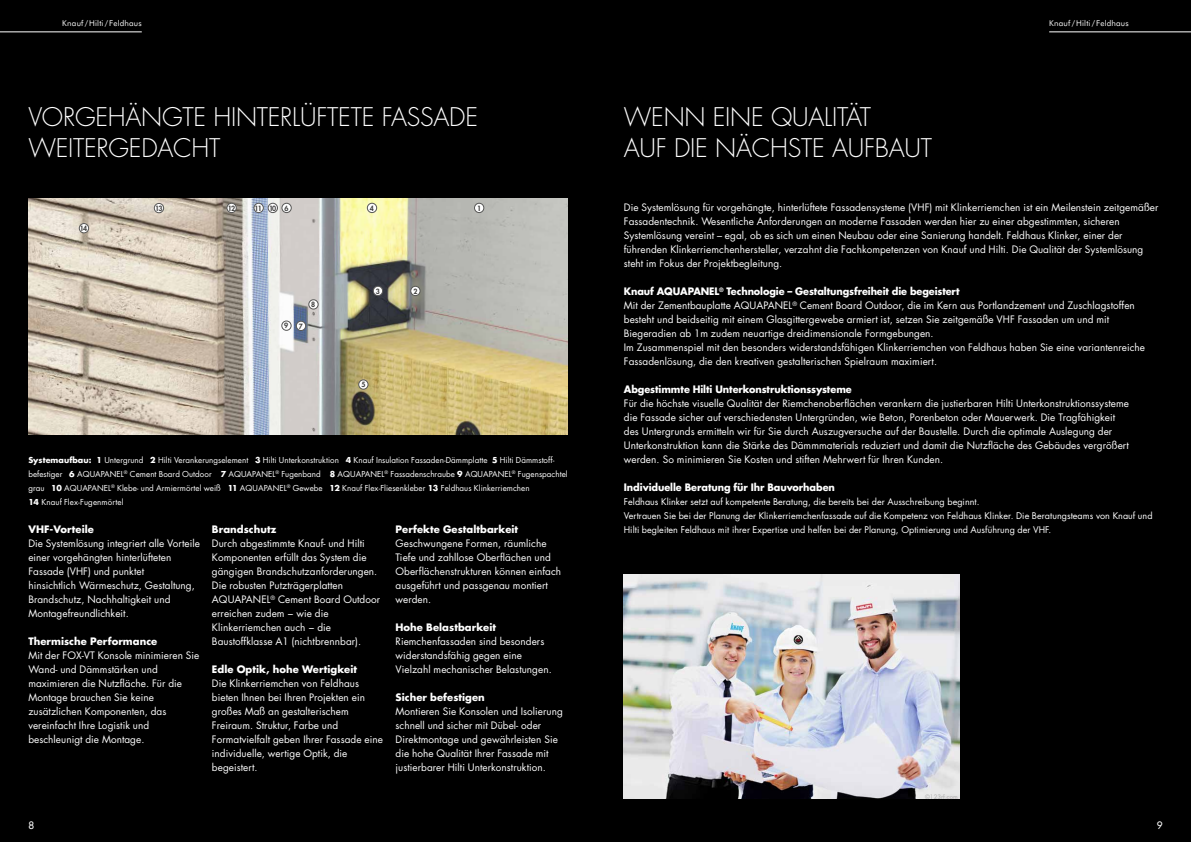
<style>
.page{position:relative;width:1191px;height:842px;background:#000}
.page>*{position:absolute;margin:0;border:0;box-sizing:border-box;transform-origin:0 0}
.t1{font:300 25px/31px "Futura Std";letter-spacing:-.01em;color:#fff}
.t2{font:10px/14px "Futura Std";letter-spacing:.005em;color:#fff}
.t3{font:700 10px "Futura Std";letter-spacing:.005em;color:#fff}
.t4{font:500 10px "Futura Std";color:#fff}
.t5{font:9px/14px "Futura Std";letter-spacing:.005em;color:#fff}
.t6{font:8px/14px "Futura Std";letter-spacing:.005em;color:#fff}
.t7{font:8px "Futura BT";letter-spacing:.02em;color:#fff}
.t8{font:800 7px "Futura Std";letter-spacing:-.145em;color:#3c3c3b}
.t9{font:6px "Futura Std";letter-spacing:.005em;color:#aeaeae}
.s1{font-weight:700}
</style>
<div class="page">
<hr style="left:0;top:32px;width:142px;height:1px;background:#fff">
<hr style="left:1049px;top:32px;width:142px;height:1px;background:#fff">
<img style="left:28px;top:198px;width:539px;height:237px">
<div style="left:227px;top:203px;width:9px;height:10px;background:#fff;border-radius:50%"></div>
<div style="left:227px;top:203px;width:9px;height:10px;border:1px solid #575756;border-radius:50%"></div>
<div style="left:254px;top:203px;width:9px;height:10px;background:#fff;border-radius:50%"></div>
<div style="left:254px;top:203px;width:10px;height:10px;border:1px solid #575756;border-radius:50%"></div>
<div style="left:268px;top:203px;width:9px;height:10px;background:#fff;border-radius:50%"></div>
<div style="left:268px;top:203px;width:10px;height:10px;border:1px solid #575756;border-radius:50%"></div>
<div style="left:296px;top:321px;width:10px;height:10px;background:#fff;border-radius:50%"></div>
<div style="left:296px;top:321px;width:10px;height:10px;border:1px solid #575756;border-radius:50%"></div>
<div style="left:282px;top:203px;width:9px;height:10px;background:#fff;border-radius:50%"></div>
<div style="left:282px;top:203px;width:9px;height:10px;border:1px solid #575756;border-radius:50%"></div>
<div style="left:282px;top:321px;width:9px;height:9px;background:#fff;border-radius:50%"></div>
<div style="left:281px;top:321px;width:10px;height:10px;border:1px solid #575756;border-radius:50%"></div>
<div style="left:309px;top:300px;width:9px;height:9px;background:#fff;border-radius:50%"></div>
<div style="left:308px;top:299px;width:10px;height:10px;border:1px solid #575756;border-radius:50%"></div>
<div style="left:359px;top:380px;width:9px;height:9px;background:#fff;border-radius:50%"></div>
<div style="left:358px;top:380px;width:10px;height:9px;border:1px solid #575756;border-radius:50%"></div>
<div style="left:373px;top:286px;width:9px;height:10px;background:#fff;border-radius:50%"></div>
<div style="left:373px;top:286px;width:10px;height:10px;border:1px solid #575756;border-radius:50%"></div>
<div style="left:367px;top:203px;width:10px;height:10px;background:#fff;border-radius:50%"></div>
<div style="left:367px;top:203px;width:10px;height:10px;border:1px solid #575756;border-radius:50%"></div>
<div style="left:411px;top:286px;width:9px;height:10px;background:#fff;border-radius:50%"></div>
<div style="left:410px;top:286px;width:10px;height:10px;border:1px solid #575756;border-radius:50%"></div>
<div style="left:474px;top:203px;width:10px;height:10px;background:#fff;border-radius:50%"></div>
<div style="left:474px;top:203px;width:10px;height:10px;border:1px solid #575756;border-radius:50%"></div>
<img style="left:624px;top:575px;width:335px;height:224px">
<div style="left:154px;top:203px;width:10px;height:10px;background:#fff;border-radius:50%"></div>
<div style="left:154px;top:203px;width:10px;height:10px;border:1px solid #575756;border-radius:50%"></div>
<div style="left:79px;top:224px;width:10px;height:9px;background:#fff;border-radius:50%"></div>
<div style="left:79px;top:223px;width:10px;height:10px;border:1px solid #575756;border-radius:50%"></div>
<p class="t7" style="left:62px;top:18px;width:81px">Knauf / Hilti / Feldhaus</p>
<p class="t7" style="left:1049px;top:18px;width:81px">Knauf / Hilti / Feldhaus</p>
<h1 class="t1" style="left:28px;top:102px;width:451px">VORGEHÄNGTE HINTERLÜFTETE FASSADE<br>WEITERGEDACHT</h1>
<p class="t8" style="left:80px;top:224px;width:9px">14</p>
<p class="t8" style="left:155px;top:204px;width:9px">13</p>
<p class="t8" style="left:228px;top:204px;width:9px">12</p>
<p class="t8" style="left:255px;top:204px;width:23px">11 10</p>
<p class="t8" style="left:284px;top:204px;width:6px">6</p>
<p class="t8" style="left:284px;top:321px;width:6px">9</p>
<p class="t8" style="left:299px;top:321px;width:6px">7</p>
<p class="t8" style="left:311px;top:300px;width:6px">8</p>
<p class="t8" style="left:370px;top:204px;width:6px">4</p>
<p class="t8" style="left:376px;top:287px;width:6px">3</p>
<p class="t8" style="left:413px;top:287px;width:6px">2</p>
<p class="t8" style="left:361px;top:380px;width:6px">5</p>
<p class="t8" style="left:477px;top:204px;width:6px">1</p>
<p class="t6" style="left:28px;top:453px;width:541px"><span class="s1">Systemaufbau: 1</span> Untergrund <span class="s1">2</span> Hilti Verankerungselement <span class="s1">3</span> Hilti Unterkonstruktion <span class="s1">4</span> Knauf Insulation Fassaden-Dämmplatte <span class="s1">5</span> Hilti Dämmstoff&shy;befestiger <span class="s1">6</span> AQUAPANEL<sup>®</sup> Cement Board Outdoor <span class="s1">7</span> AQUAPANEL<sup>®</sup> Fugenband <span class="s1">8</span> AQUAPANEL<sup>®</sup> Fassadenschraube <span class="s1">9</span> AQUAPANEL<sup>®</sup> Fugenspachtel grau <span class="s1">10</span> AQUAPANEL<sup>®</sup> Klebe- und Armiermörtel weiß <span class="s1">11</span> AQUAPANEL<sup>®</sup> Gewebe <span class="s1">12</span> Knauf Flex-Fliesenkleber <span class="s1">13</span> Feldhaus Klinkerriemchen<br><span class="s1">14</span> Knauf Flex-Fugenmörtel</p>
<p class="t3" style="left:28px;top:522px;width:67px">VHF-Vorteile</p>
<p class="t2" style="left:28px;top:536px;width:173px">Die Systemlösung integriert alle Vorteile einer vorgehängten hinterlüfteten Fassade (VHF) und punktet<br>hinsichtlich Wärmeschutz, Gestaltung, Brandschutz, Nachhaltigkeit und Montagefreundlichkeit.</p>
<p class="t3" style="left:28px;top:634px;width:131px">Thermische Performance</p>
<p class="t2" style="left:28px;top:648px;width:172px">Mit der FOX-VT Konsole minimieren Sie<br>Wand- und Dämmstärken und maximieren die Nutzfläche. Für die<br>Montage brauchen Sie keine zusätzlichen Komponenten, das vereinfacht Ihre Logistik und beschleunigt die Montage.</p>
<p class="t3" style="left:212px;top:522px;width:66px">Brandschutz</p>
<p class="t2" style="left:212px;top:536px;width:170px">Durch abgestimmte Knauf- und Hilti Komponenten erfüllt das System die gängigen Brandschutzanforderungen.<br>Die robusten Putzträgerplatten AQUAPANEL<sup>®</sup> Cement Board Outdoor erreichen zudem − wie die Klinkerriemchen auch − die Baustoffklasse A1 (nichtbrennbar).</p>
<p class="t3" style="left:212px;top:662px;width:147px">Edle Optik, hohe Wertigkeit</p>
<p class="t2" style="left:212px;top:676px;width:172px">Die Klinkerriemchen von Feldhaus bieten Ihnen bei Ihren Projekten ein großes Maß an gestalterischem<br>Freiraum. Struktur, Farbe und<br>Formatvielfalt geben Ihrer Fassade eine individuelle, wertige Optik, die begeistert.</p>
<p class="t3" style="left:395px;top:522px;width:124px">Perfekte Gestaltbarkeit</p>
<p class="t2" style="left:395px;top:536px;width:167px">Geschwungene Formen, räumliche<br>Tiefe und zahllose Oberflächen und<br>Oberflächenstrukturen können einfach ausgeführt und passgenau montiert werden.</p>
<p class="t3" style="left:395px;top:620px;width:102px">Hohe Belastbarkeit</p>
<p class="t2" style="left:395px;top:634px;width:158px">Riemchenfassaden sind besonders widerstandsfähig gegen eine<br>Vielzahl mechanischer Belastungen.</p>
<p class="t3" style="left:395px;top:690px;width:91px">Sicher befestigen</p>
<p class="t2" style="left:395px;top:704px;width:169px">Montieren Sie Konsolen und Isolierung schnell und sicher mit Dübel- oder Direktmontage und gewährleisten Sie die hohe Qualität Ihrer Fassade mit justierbarer Hilti Unterkonstruktion.</p>
<h1 class="t1" style="left:624px;top:102px;width:310px">WENN EINE QUALITÄT<br>AUF DIE NÄCHSTE AUFBAUT</h1>
<p class="t2" style="left:624px;top:200px;width:536px">Die Systemlösung für vorgehängte, hinterlüftete Fassadensysteme (VHF) mit Klinkerriemchen ist ein Meilenstein zeitgemäßer Fassadentechnik. Wesentliche Anforderungen an moderne Fassaden werden hier zu einer abgestimmten, sicheren Systemlösung vereint – egal, ob es sich um einen Neubau oder eine Sanierung handelt. Feldhaus Klinker, einer der führenden Klinkerriemchenhersteller, verzahnt die Fachkompetenzen von Knauf und Hilti. Die Qualität der Systemlösung steht im Fokus der Projektbegleitung.</p>
<p class="t2" style="left:624px;top:284px;width:523px"><span class="s1">Knauf AQUAPANEL</span><sup>®</sup> <span class="s1">Technologie – Gestaltungsfreiheit die begeistert<br></span>Mit der Zementbauplatte AQUAPANEL<sup>®</sup> Cement Board Outdoor, die im Kern aus Portlandzement und Zuschlagstoffen besteht und beidseitig mit einem Glasgittergewebe armiert ist, setzen Sie zeitgemäße VHF Fassaden um und mit Biegeradien ab 1m zudem neuartige dreidimensionale Formgebungen.<br>Im Zusammenspiel mit den besonders widerstandsfähigen Klinkerriemchen von Feldhaus haben Sie eine variantenreiche Fassadenlösung, die den kreativen gestalterischen Spielraum maximiert.</p>
<p class="t3" style="left:624px;top:382px;width:229px">Abgestimmte Hilti Unterkonstruktionssysteme</p>
<p class="t2" style="left:624px;top:396px;width:506px">Für die höchste visuelle Qualität der Riemchenoberflächen verankern die justierbaren Hilti Unterkonstruktionssysteme die Fassade sicher auf verschiedensten Untergründen, wie Beton, Porenbeton oder Mauerwerk. Die Tragfähigkeit des Untergrunds ermitteln wir für Sie durch Auszugversuche auf der Baustelle. Durch die optimale Auslegung der Unterkonstruktion kann die Stärke des Dämmmaterials reduziert und damit die Nutzfläche des Gebäudes vergrößert werden. So minimieren Sie Kosten und stiften Mehrwert für Ihren Kunden.</p>
<p class="t3" style="left:624px;top:480px;width:213px">Individuelle Beratung für Ihr Bauvorhaben</p>
<p class="t5" style="left:624px;top:495px;width:530px">Feldhaus Klinker setzt auf kompetente Beratung, die bereits bei der Ausschreibung beginnt.<br>Vertrauen Sie bei der Planung der Klinkerriemchenfassade auf die Kompetenz von Feldhaus Klinker. Die Beratungsteams von Knauf und<br>Hilti begleiten Feldhaus mit ihrer Expertise und helfen bei der Planung, Optimierung und Ausführung der VHF.</p>
<p class="t9" style="left:925px;top:793px;width:34px">©123rf.com</p>
<p class="t4" style="left:28px;top:819px;width:7px">8</p>
<p class="t4" style="left:1156px;top:819px;width:7px">9</p>
</div>
